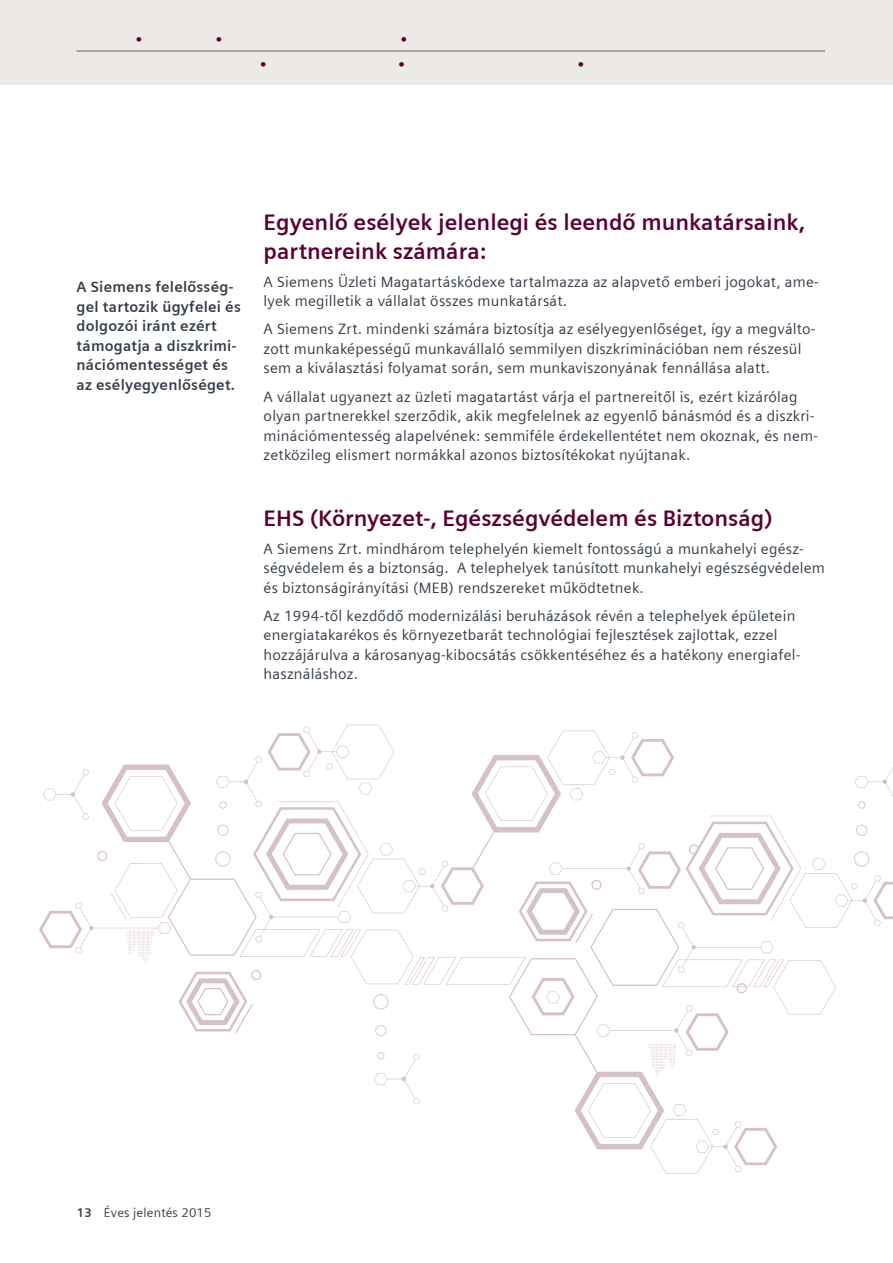
<style>
.page{position:relative;width:893px;height:1263px;background:#fff}
.page>*{position:absolute;margin:0;border:0;box-sizing:border-box;transform-origin:0 0}
._04__Body_text__9pt{font:700 22.5px/29.2px "Siemens Sans";color:#5a0031}
._04__Body_text__9pt-2{font:15px/19.5px "Siemens Sans";letter-spacing:.015em;color:#323c47}
._04__Body_text__9pt-3{font:700 15px/19.5px "Siemens Sans";letter-spacing:.015em;color:#323c47}
.t1{font:12.75px "Siemens Sans";letter-spacing:.015em;color:#323c47}
.t2{font:300 12.75px "Helvetica";color:#5a0031}
.s1{font-weight:700}
</style>
<div class="page">
<div style="left:0;top:0;width:893px;height:85px;background:#ece9e7"></div>
<hr style="left:77px;top:51px;width:748px;height:1px;background:#6e5c54">
<svg style="left:39px;top:725px;width:854px;height:449px"></svg>
<p class="t2" style="left:136px;top:29px;width:8px">•</p>
<p class="t2" style="left:216px;top:29px;width:8px">•</p>
<p class="t2" style="left:401px;top:29px;width:8px">•</p>
<p class="t2" style="left:260px;top:53px;width:8px">•</p>
<p class="t2" style="left:398px;top:53px;width:8px">•</p>
<p class="t2" style="left:578px;top:53px;width:8px">•</p>
<p class="_04__Body_text__9pt-3" style="left:77px;top:277px;width:166px">A Siemens felelősség&shy;gel tartozik ügyfelei és dolgozói iránt ezért támogatja a diszkrimi&shy;nációmentességet és az esélyegyenlőséget.</p>
<p class="_04__Body_text__9pt" style="left:264px;top:207px;width:543px">Egyenlő esélyek jelenlegi és leendő munkatársaink, partnereink számára:</p>
<p class="_04__Body_text__9pt-2" style="left:264px;top:272px;width:557px">A Siemens Üzleti Magatartáskódexe tartalmazza az alapvető emberi jogokat, ame&shy;lyek megilletik a vállalat összes munkatársát.</p>
<p class="_04__Body_text__9pt-2" style="left:264px;top:320px;width:553px">A Siemens Zrt. mindenki számára biztosítja az esélyegyenlőséget, így a megválto&shy;zott munkaképességű munkavállaló semmilyen diszkriminációban nem részesül sem a kiválasztási folyamat során, sem munkaviszonyának fennállása alatt.</p>
<p class="_04__Body_text__9pt-2" style="left:264px;top:387px;width:556px">A vállalat ugyanezt az üzleti magatartást várja el partnereitől is, ezért kizárólag olyan partnerekkel szerződik, akik megfelelnek az egyenlő bánásmód és a diszkri&shy;minációmentesség alapelvének: semmiféle érdekellentétet nem okoznak, és nem&shy;zetközileg elismert normákkal azonos biztosítékokat nyújtanak.</p>
<p class="_04__Body_text__9pt" style="left:264px;top:503px;width:510px">EHS (Környezet-, Egészségvédelem és Biztonság)</p>
<p class="_04__Body_text__9pt-2" style="left:264px;top:539px;width:563px">A Siemens Zrt. mindhárom telephelyén kiemelt fontosságú a munkahelyi egész&shy;ségvédelem és a biztonság. A telephelyek tanúsított munkahelyi egészségvédelem és biztonságirányítási (MEB) rendszereket működtetnek.</p>
<p class="_04__Body_text__9pt-2" style="left:264px;top:606px;width:538px">Az 1994-től kezdődő modernizálási beruházások révén a telephelyek épületein energiatakarékos és környezetbarát technológiai fejlesztések zajlottak, ezzel hozzájárulva a károsanyag-kibocsátás csökkentéséhez és a hatékony energiafel&shy;használáshoz.</p>
<p class="t1" style="left:77px;top:1205px;width:136px"><span class="s1">13</span> Éves jelentés 2015</p>
</div>
